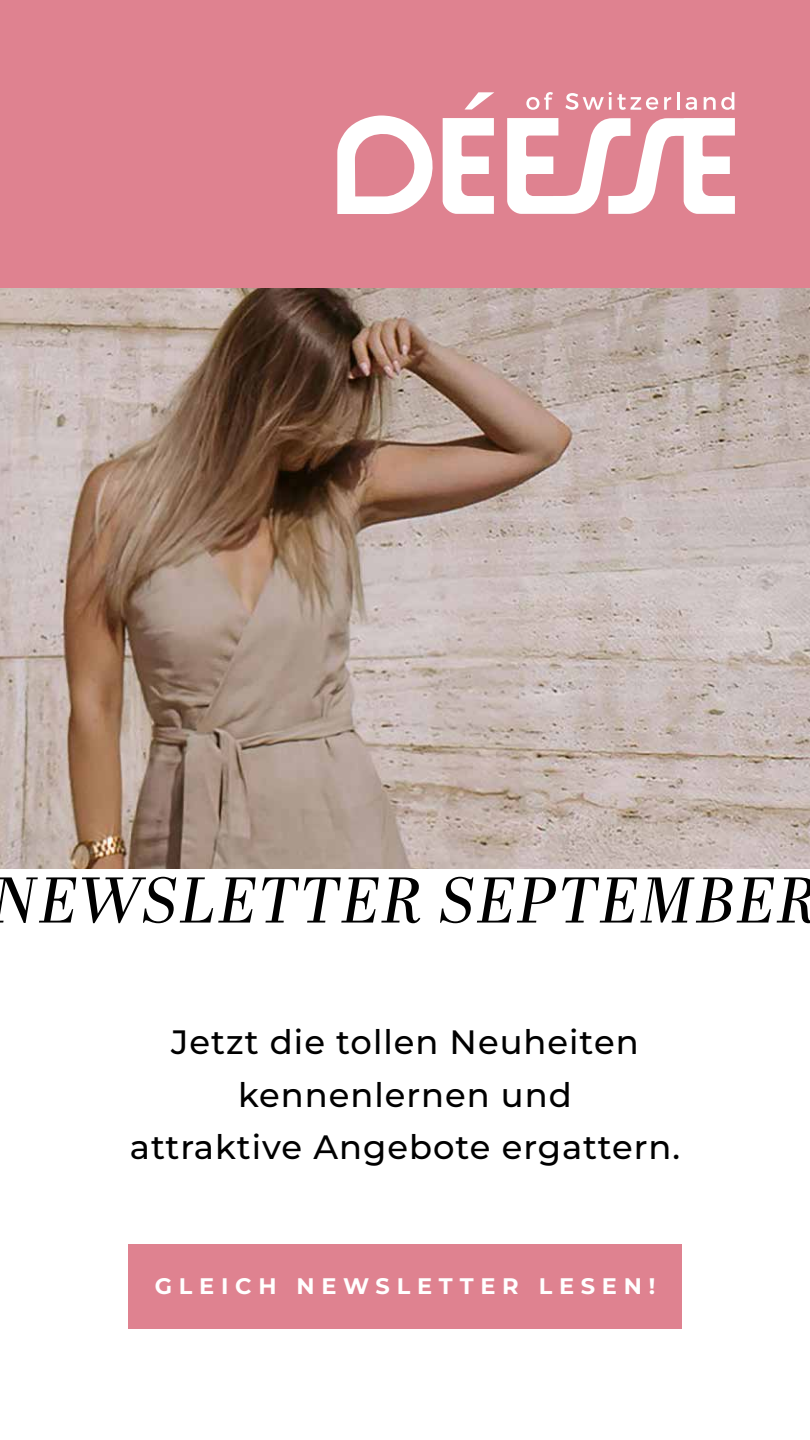
<style>
.page{position:relative;width:810px;height:1440px;background:#fff}
.page>*{position:absolute;margin:0;border:0;box-sizing:border-box;transform-origin:0 0}
.t1{font:italic 64.43px "Abril Display";letter-spacing:.03em;color:#000}
.t2{font:500 33.75px/52.5px "Montserrat";letter-spacing:.03em;color:#000;text-align:center}
.t3{font:700 22.5px "Montserrat";letter-spacing:.3em;color:#fff}
</style>
<div class="page">
<div style="left:128px;top:1244px;width:554px;height:85px;background:#df8290"></div>
<div style="left:0;top:0;width:810px;height:288px;background:#df8290"></div>
<svg style="left:526px;top:92px;width:27px;height:18px"></svg>
<svg style="left:565px;top:92px;width:93px;height:18px"></svg>
<svg style="left:664px;top:97px;width:7px;height:13px"></svg>
<svg style="left:677px;top:92px;width:2px;height:18px"></svg>
<svg style="left:686px;top:97px;width:11px;height:13px"></svg>
<svg style="left:704px;top:92px;width:30px;height:18px"></svg>
<svg style="left:465px;top:92px;width:29px;height:18px"></svg>
<svg style="left:443px;top:118px;width:51px;height:96px"></svg>
<svg style="left:507px;top:118px;width:228px;height:96px"></svg>
<svg style="left:337px;top:116px;width:96px;height:98px"></svg>
<img style="left:0;top:288px;width:810px;height:581px">
<h1 class="t1" style="left:-8px;top:855px;width:828px">NEWSLETTER SEPTEMBER</h1>
<p class="t2" style="left:130px;top:1015px;width:552px">Jetzt die tollen Neuheiten kennenlernen und<br>attraktive Angebote ergattern.</p>
<p class="t3" style="left:155px;top:1271px;width:502px">GLEICH NEWSLETTER LESEN!</p>
</div>
